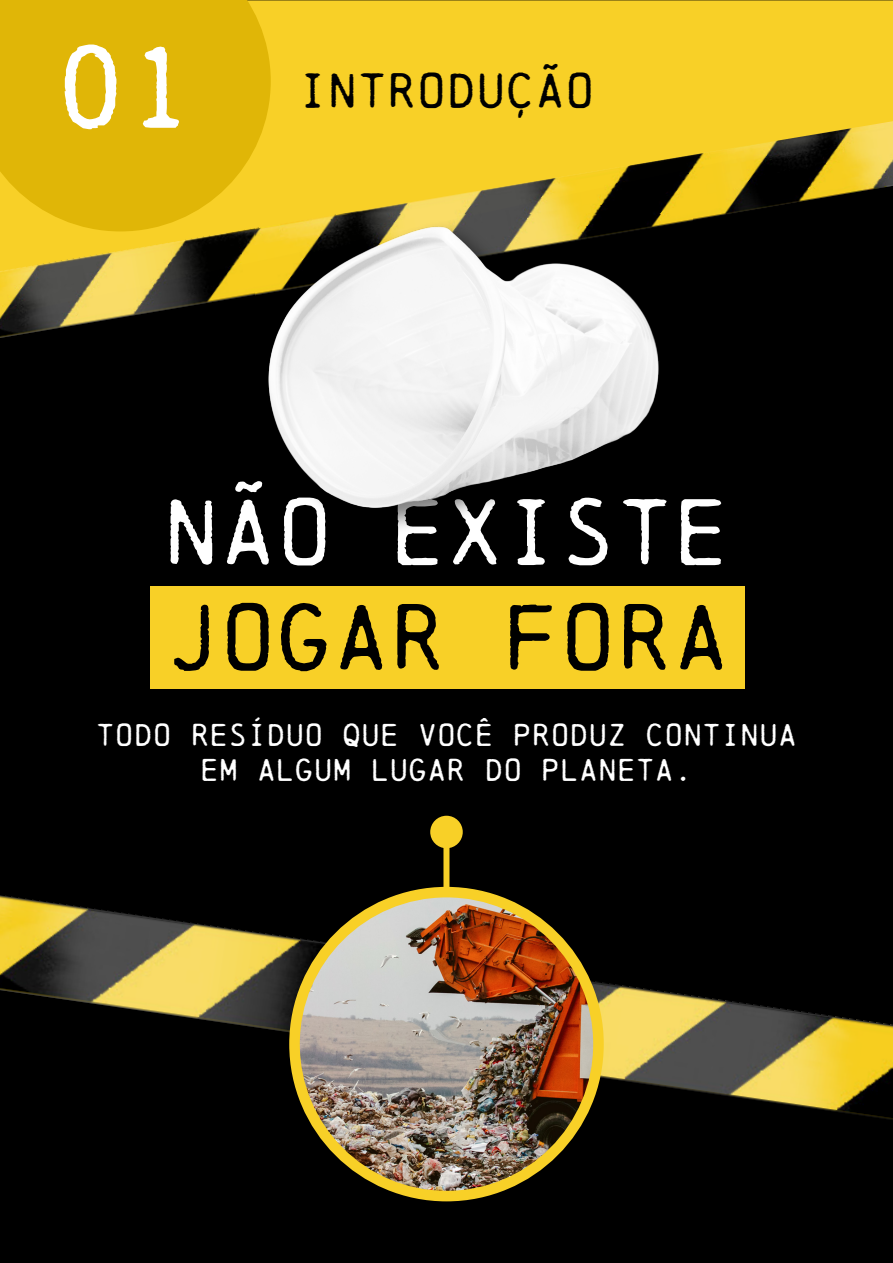
<style>
.page{position:relative;width:893px;height:1263px;background:#fff}
.page>*{position:absolute;margin:0;border:0;box-sizing:border-box;transform-origin:0 0}
.t1{font:108.9px "Chainprinter";color:#fff}
.t2{font:87.75px "Chainprinter";color:#fff}
.t3{font:87.75px "Chainprinter";color:#000}
.t4{font:45.9px "Chainprinter";color:#000}
.t5{font:29.4px/35.2px "Chainprinter";color:#fff;text-align:center}
</style>
<div class="page">
<div style="left:0;top:0;width:893px;height:1262px;background:#000"></div>
<div style="left:271px;top:0;width:622px;height:121px;background:#f8d027"></div>
<img style="left:0;top:121px;width:893px;height:217px">
<img style="left:0;top:895px;width:893px;height:307px">
<svg style="left:0;top:0;width:271px;height:231px;background:#e2b80a"></svg>
<div style="left:151px;top:586px;width:594px;height:103px;background:#f8d027"></div>
<img style="left:256px;top:214px;width:436px;height:124px">
<img style="left:268px;top:227px;width:391px;height:281px">
<div style="left:289px;top:887px;width:315px;height:314px;background:#f8d027;border-radius:50%"></div>
<div style="left:430px;top:816px;width:33px;height:32px;background:#f8d027;border-radius:50%"></div>
<div style="left:443px;top:832px;width:6px;height:75px;background:#f8d027"></div>
<img style="left:300px;top:897px;width:293px;height:294px;border-radius:147px">
<h1 class="t1" style="left:55px;top:21px;width:142px">01</h1>
<h3 class="t4" style="left:298px;top:63px;width:298px">INTRODUÇÃO</h3>
<h2 class="t2" style="left:163px;top:479px;width:568px">NÃO EXISTE</h2>
<h2 class="t3" style="left:163px;top:584px;width:568px">JOGAR FORA</h2>
<p class="t5" style="left:96px;top:717px;width:703px">TODO RESÍDUO QUE VOCÊ PRODUZ CONTINUA<br>EM ALGUM LUGAR DO PLANETA.</p>
</div>
